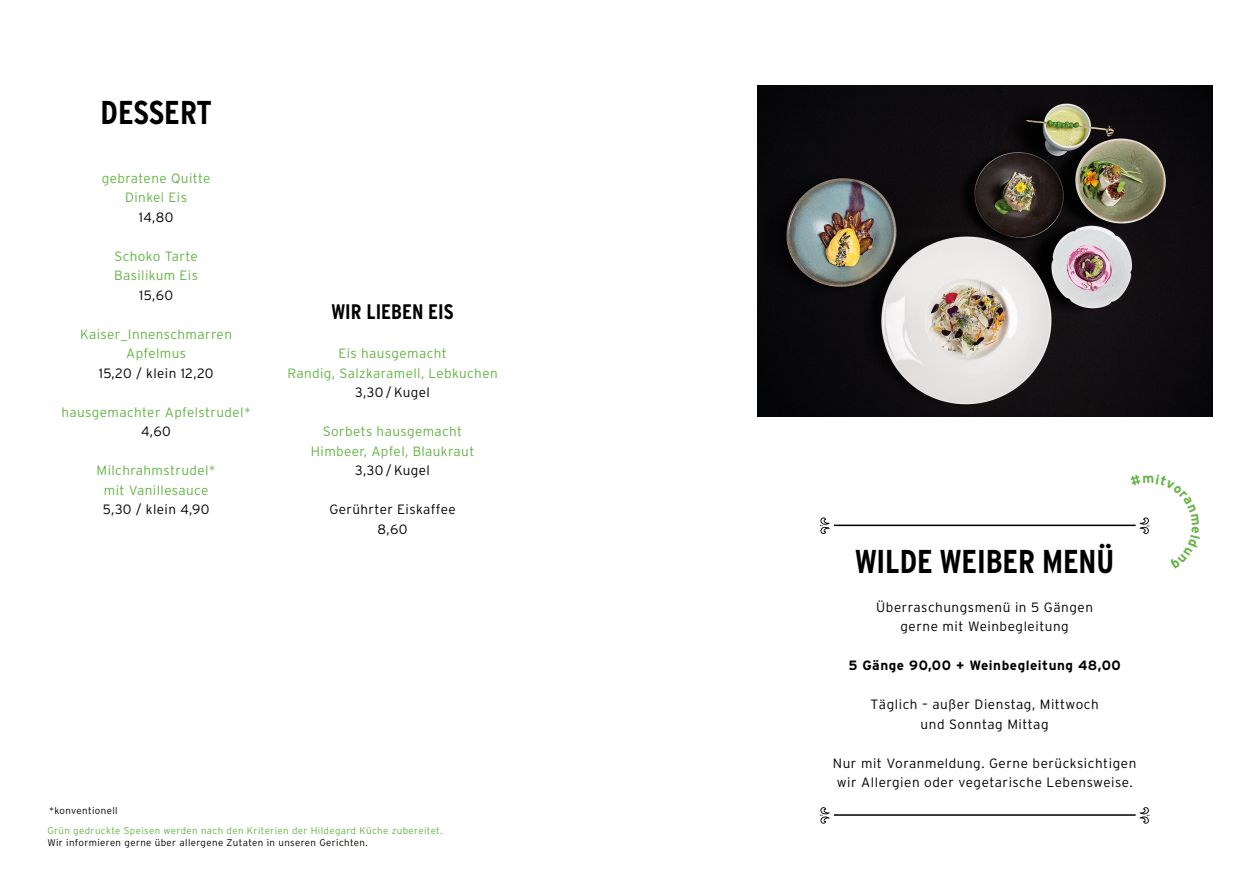
<style>
.page{position:relative;width:1259px;height:893px;background:#fff}
.page>*{position:absolute;margin:0;border:0;box-sizing:border-box;transform-origin:0 0}
.t1{font:700 condensed 33px "Interstate";letter-spacing:-.005em;color:#000}
.t2{font:700 condensed 21px "Interstate";color:#000}
.t3{font:300 13.5px/19.5px "Interstate";letter-spacing:.04em;color:#000;text-align:center}
.t4{font:300 13.5px/19.5px "Interstate";letter-spacing:.03em;color:#64b445;text-align:center}
.t5{font:300 13.5px/19.5px "Interstate";letter-spacing:.03em;color:#65b445;text-align:center}
.t6{font:700 13.5px "Interstate";letter-spacing:.04em;color:#000}
.t7{font:300 13.5px/19.5px "Interstate";letter-spacing:.03em;color:#67b545;text-align:center}
.t8{font:300 13.5px "Interstate";letter-spacing:.03em;color:#020304}
.t9{font:300 9.75px "Interstate";letter-spacing:.04em;color:#000}
.t10{font:300 9.75px "Interstate";letter-spacing:.04em;color:#64b445}
</style>
<div class="page">
<hr style="left:834px;top:525px;width:301px;height:1px;background:#000">
<svg style="left:820px;top:517px;width:9px;height:17px"></svg>
<hr style="left:834px;top:814px;width:301px;height:2px;background:#000">
<svg style="left:820px;top:807px;width:9px;height:17px"></svg>
<svg style="left:1139px;top:807px;width:10px;height:17px"></svg>
<img style="left:757px;top:85px;width:455px;height:332px">
<svg style="left:1130px;top:517px;width:20px;height:17px"></svg>
<h1 class="t1" style="left:101px;top:92px;width:113px">DESSERT</h1>
<p class="t7" style="left:102px;top:168px;width:110px">gebratene Quitte<br>Dinkel Eis</p>
<p class="t3" style="left:139px;top:207px;width:36px">14,80</p>
<p class="t4" style="left:114px;top:246px;width:85px;text-align:left">Schoko Tarte<br>Basilikum Eis</p>
<p class="t3" style="left:139px;top:285px;width:35px">15,60</p>
<p class="t4" style="left:80px;top:324px;width:153px">Kaiser_Innenschmarren<br>Apfelmus</p>
<p class="t3" style="left:99px;top:363px;width:116px">15,20 / klein 12,20</p>
<p class="t4" style="left:61px;top:402px;width:191px">hausgemachter Apfelstrudel*</p>
<p class="t3" style="left:141px;top:421px;width:31px">4,60</p>
<p class="t5" style="left:97px;top:460px;width:120px">Milchrahmstrudel* mit Vanillesauce</p>
<p class="t3" style="left:103px;top:499px;width:108px">5,30 / klein 4,90</p>
<h2 class="t2" style="left:331px;top:299px;width:124px">WIR LIEBEN EIS</h2>
<p class="t4" style="left:287px;top:343px;width:212px">Eis hausgemacht<br>Randig, Salzkaramell, Lebkuchen</p>
<p class="t3" style="left:355px;top:382px;width:76px">3,30 / Kugel</p>
<p class="t4" style="left:311px;top:421px;width:165px">Sorbets hausgemacht<br>Himbeer, Apfel, Blaukraut</p>
<p class="t3" style="left:355px;top:460px;width:76px">3,30 / Kugel</p>
<p class="t8" style="left:329px;top:501px;width:128px">Gerührter Eiskaffee</p>
<p class="t3" style="left:377px;top:519px;width:31px">8,60</p>
<p class="t9" style="left:49px;top:805px;width:70px">*konventionell</p>
<p class="t10" style="left:47px;top:824px;width:397px">Grün gedruckte Speisen werden nach den Kriterien der Hildegard Küche zubereitet.</p>
<p class="t9" style="left:47px;top:836px;width:322px">Wir informieren gerne über allergene Zutaten in unseren Gerichten.</p>
<h1 class="t1" style="left:855px;top:541px;width:261px">WILDE WEIBER MENÜ</h1>
<p class="t3" style="left:876px;top:597px;width:218px">Überraschungsmenü in 5 Gängen gerne mit Weinbegleitung</p>
<p class="t6" style="left:848px;top:657px;width:274px">5 Gänge 90,00 + Weinbegleitung 48,00</p>
<p class="t3" style="left:870px;top:694px;width:230px">Täglich – außer Dienstag, Mittwoch und Sonntag Mittag</p>
<p class="t3" style="left:833px;top:753px;width:305px;text-align:left">Nur mit Voranmeldung. Gerne berücksichtigen wir Allergien oder vegetarische Lebensweise.</p>
</div>
